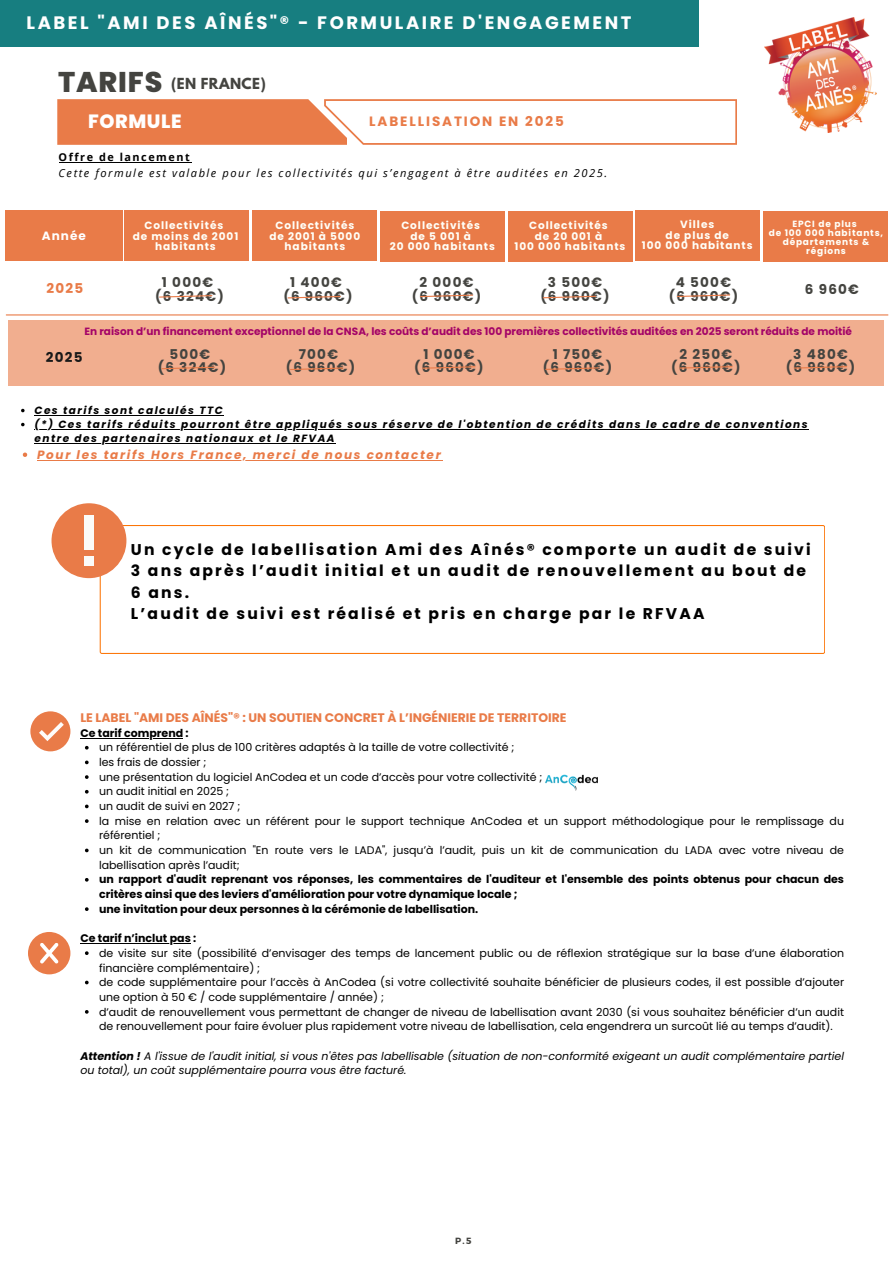
<style>
.page{position:relative;width:894px;height:1264px;background:#fff}
.page>*{position:absolute;margin:0;border:0;box-sizing:border-box;transform-origin:0 0}
.t1{font:800 28.5px "Poppins";letter-spacing:.03em;color:#444440}
.t2{font:800 19.2px "Poppins";letter-spacing:.03em;color:#fff}
.t3{font:700 18px "Poppins";letter-spacing:.14em;color:#fff}
.t4{font:700 15.6px/21.3px "Poppins";letter-spacing:.14em;color:#000}
.t5{font:700 13.5px/13.5px "Poppins";letter-spacing:.09em;color:#444440;text-align:center}
.t6{font:700 13.5px "Poppins";letter-spacing:.14em;color:#e97b48}
.t7{font:700 13.5px "League Spartan";letter-spacing:.03em;color:#444440}
.t8{font:700 13.5px "Poppins";color:#191919}
.t9{font:700 12.45px "Poppins";color:#e97b48}
.t10{font:italic 700 12px "Poppins";letter-spacing:.14em;color:#e97b48}
.t11{font:700 12px "Poppins";letter-spacing:.09em;color:#fff}
.t12{font:italic 11.1px "Open Sans";letter-spacing:.14em;color:#000}
.t13{font:10.95px/14.7px "Poppins";color:#000}
.t14{font:700 10.95px/14.7px "Poppins";color:#000}
.t15{font:italic 10.95px/14.7px "Poppins";color:#000}
.t16{font:700 10.8px "Open Sans";letter-spacing:.14em;color:#000}
.t17{font:700 10.5px/10.5px "Poppins";letter-spacing:.09em;color:#fffff8;text-align:center}
.t18{font:italic 700 10.5px "Poppins";letter-spacing:.14em;color:#000}
.t19{font:700 10.5px "Poppins";color:#a40468}
.t20{font:700 9px/9px "Poppins";letter-spacing:.09em;color:#fffff8;text-align:center}
.t21{font:700 9px "Montserrat";color:#444440}
.s1{font-weight:700}
</style>
<div class="page">
<img style="left:764px;top:18px;width:111px;height:115px">
<div style="left:0;top:0;width:697px;height:47px;background:#177e80"></div>
<div style="left:125px;top:211px;width:124px;height:50px;background:#e97b48"></div>
<div style="left:252px;top:211px;width:124px;height:50px;background:#e97b48"></div>
<div style="left:380px;top:211px;width:124px;height:50px;background:#e97b48"></div>
<div style="left:507px;top:211px;width:125px;height:50px;background:#e97b48"></div>
<svg style="left:57px;top:99px;width:680px;height:46px"></svg>
<div style="left:30px;top:711px;width:40px;height:40px;background:#e97b48;border-radius:50%"></div>
<svg style="left:39px;top:722px;width:25px;height:19px"></svg>
<div style="left:28px;top:932px;width:42px;height:42px;background:#e97b48;border-radius:50%"></div>
<svg style="left:40px;top:943px;width:19px;height:20px"></svg>
<div style="left:5px;top:211px;width:117px;height:50px;background:#e97b48"></div>
<hr style="left:80px;top:737px;width:103px;height:1px;background:#000">
<svg style="left:85px;top:746px;width:4px;height:3px"></svg>
<svg style="left:85px;top:760px;width:4px;height:4px"></svg>
<svg style="left:85px;top:775px;width:4px;height:4px"></svg>
<svg style="left:85px;top:790px;width:4px;height:3px"></svg>
<svg style="left:85px;top:804px;width:4px;height:4px"></svg>
<svg style="left:85px;top:819px;width:4px;height:4px"></svg>
<svg style="left:85px;top:848px;width:4px;height:4px"></svg>
<svg style="left:85px;top:878px;width:4px;height:3px"></svg>
<svg style="left:85px;top:907px;width:4px;height:4px"></svg>
<hr style="left:80px;top:943px;width:111px;height:1px;background:#000">
<svg style="left:85px;top:951px;width:4px;height:4px"></svg>
<svg style="left:85px;top:980px;width:4px;height:4px"></svg>
<svg style="left:85px;top:1010px;width:4px;height:3px"></svg>
<img style="left:545px;top:774px;width:52px;height:17px">
<div style="left:635px;top:211px;width:124px;height:50px;background:#e97b48"></div>
<svg style="left:287px;top:295px;width:54px;height:4px"></svg>
<svg style="left:420px;top:294px;width:53px;height:4px"></svg>
<svg style="left:542px;top:295px;width:54px;height:4px"></svg>
<svg style="left:676px;top:294px;width:54px;height:3px"></svg>
<div style="left:8px;top:320px;width:874px;height:66px;background:#f1ae8f"></div>
<div style="left:762px;top:211px;width:125px;height:50px;background:#e97b48"></div>
<svg style="left:159px;top:295px;width:54px;height:3px"></svg>
<hr style="left:6px;top:314px;width:881px;height:1px;background:#e97b48">
<svg style="left:290px;top:367px;width:53px;height:3px"></svg>
<svg style="left:422px;top:366px;width:54px;height:3px"></svg>
<svg style="left:545px;top:367px;width:54px;height:3px"></svg>
<svg style="left:679px;top:366px;width:54px;height:3px"></svg>
<svg style="left:161px;top:366px;width:54px;height:4px"></svg>
<hr style="left:59px;top:162px;width:132px;height:1px;background:#000">
<svg style="left:21px;top:409px;width:4px;height:3px"></svg>
<hr style="left:35px;top:415px;width:189px;height:1px;background:#000">
<svg style="left:21px;top:423px;width:4px;height:3px"></svg>
<hr style="left:35px;top:429px;width:774px;height:1px;background:#000">
<hr style="left:35px;top:443px;width:301px;height:1px;background:#000">
<svg style="left:23px;top:452px;width:4px;height:5px"></svg>
<hr style="left:37px;top:459px;width:405px;height:1px;background:#e97b48">
<svg style="left:100px;top:525px;width:724px;height:129px"></svg>
<div style="left:51px;top:503px;width:75px;height:75px;background:#e97b48;border-radius:50%"></div>
<div style="left:84px;top:515px;width:10px;height:35px;background:#fbfbf9"></div>
<div style="left:84px;top:556px;width:10px;height:9px;background:#fbfbf9"></div>
<svg style="left:794px;top:366px;width:53px;height:3px"></svg>
<p class="t3" style="left:27px;top:10px;width:606px">LABEL "AMI DES AÎNÉS"® - FORMULAIRE D'ENGAGEMENT</p>
<p class="t1" style="left:58px;top:62px;width:106px">TARIFS</p>
<h5 class="t7" style="left:171px;top:76px;width:96px">(EN FRANCE)</h5>
<p class="t2" style="left:88px;top:108px;width:95px">FORMULE</p>
<h5 class="t6" style="left:369px;top:112px;width:196px">LABELLISATION EN 2025</h5>
<p class="t16" style="left:59px;top:150px;width:133px">Offre de lancement</p>
<h5 class="t12" style="left:59px;top:165px;width:550px">Cette formule est valable pour les collectivités qui s’engagent à être auditées en 2025.</h5>
<h5 class="t11" style="left:42px;top:227px;width:46px">Année</h5>
<p class="t17" style="left:144px;top:220px;width:80px">Collectivités</p>
<h5 class="t17" style="left:133px;top:230px;width:107px">de moins de 2001</h5>
<h5 class="t17" style="left:155px;top:241px;width:62px">habitants</h5>
<p class="t17" style="left:275px;top:220px;width:80px">Collectivités</p>
<p class="t17" style="left:269px;top:230px;width:92px">de 2001 à 5000 habitants</p>
<p class="t17" style="left:401px;top:220px;width:80px">Collectivités</p>
<h5 class="t17" style="left:410px;top:230px;width:62px">de 5 001 à</h5>
<p class="t17" style="left:389px;top:241px;width:107px">20 000 habitants</p>
<h5 class="t17" style="left:529px;top:220px;width:80px">Collectivités</h5>
<p class="t17" style="left:534px;top:230px;width:69px">de 20 001 à</p>
<h5 class="t17" style="left:514px;top:241px;width:112px">100 000 habitants</h5>
<p class="t17" style="left:680px;top:219px;width:36px">Villes</p>
<h5 class="t17" style="left:665px;top:230px;width:65px">de plus de</h5>
<p class="t17" style="left:641px;top:240px;width:112px">100 000 habitants</p>
<p class="t6" style="left:47px;top:279px;width:38px">2025</p>
<p class="t5" style="left:155px;top:276px;width:70px">1 000€ (6 324€)</p>
<p class="t5" style="left:283px;top:276px;width:71px">1 400€ (6 960€)</p>
<p class="t5" style="left:412px;top:276px;width:71px">2 000€ (6 960€)</p>
<p class="t5" style="left:540px;top:276px;width:71px">3 500€ (6 960€)</p>
<p class="t5" style="left:668px;top:276px;width:71px">4 500€ (6 960€)</p>
<p class="t20" style="left:792px;top:219px;width:66px">EPCI de plus</p>
<h5 class="t20" style="left:768px;top:228px;width:116px">de 100 000 habitants, départements &amp; régions</h5>
<h5 class="t5" style="left:804px;top:282px;width:55px">6 960€</h5>
<p class="t19" style="left:84px;top:324px;width:769px">En raison d’un financement exceptionnel de la CNSA, les coûts d’audit des 100 premières collectivités auditées en 2025 seront réduits de moitié</p>
<p class="t8" style="left:46px;top:348px;width:38px">2025</p>
<p class="t5" style="left:158px;top:347px;width:70px">500€<br>(6 324€)</p>
<p class="t5" style="left:286px;top:347px;width:71px">700€<br>(6 960€)</p>
<p class="t5" style="left:414px;top:347px;width:71px">1 000€ (6 960€)</p>
<p class="t5" style="left:542px;top:347px;width:71px">1 750€<br>(6 960€)</p>
<p class="t5" style="left:671px;top:347px;width:71px">2 250€ (6 960€)</p>
<p class="t5" style="left:785px;top:347px;width:71px">3 480€ (6 960€)</p>
<p class="t18" style="left:35px;top:403px;width:190px">Ces tarifs sont calculés TTC</p>
<h5 class="t18" style="left:35px;top:417px;width:774px">(*) Ces tarifs réduits pourront être appliqués sous réserve de l'obtention de crédits dans le cadre de conventions</h5>
<p class="t18" style="left:35px;top:431px;width:301px">entre des partenaires nationaux et le RFVAA</p>
<p class="t10" style="left:37px;top:446px;width:405px">Pour les tarifs Hors France, merci de nous contacter</p>
<h3 class="t4" style="left:131px;top:539px;width:681px">Un cycle de labellisation Ami des Aînés® comporte un audit de suivi 3 ans après l’audit initial et un audit de renouvellement au bout de 6 ans.<br>L’audit de suivi est réalisé et pris en charge par le RFVAA</h3>
<p class="t9" style="left:80px;top:709px;width:487px">LE LABEL "AMI DES AÎNÉS"® : UN SOUTIEN CONCRET À L’INGÉNIERIE DE TERRITOIRE</p>
<h2 class="t13" style="left:99px;top:725px;width:417px;text-indent:-19px"><span class="s1">Ce tarif comprend :<br></span>un référentiel de plus de 100 critères adaptés à la taille de votre collectivité ;</h2>
<h1 class="t13" style="left:99px;top:755px;width:109px">les frais de dossier ;</h1>
<h4 class="t13" style="left:99px;top:769px;width:445px">une présentation du logiciel AnCodea et un code d’accès pour votre collectivité ;</h4>
<h2 class="t13" style="left:99px;top:784px;width:131px">un audit initial en 2025 ;</h2>
<h4 class="t13" style="left:99px;top:799px;width:143px">un audit de suivi en 2027 ;</h4>
<p class="t13" style="left:99px;top:813px;width:746px">la mise en relation avec un référent pour le support technique AnCodea et un support méthodologique pour le remplissage du référentiel ;</p>
<p class="t13" style="left:99px;top:843px;width:746px">un kit de communication "En route vers le LADA", jusqu’à l’audit, puis un kit de communication du LADA avec votre niveau de labellisation après l’audit;</p>
<p class="t14" style="left:99px;top:872px;width:746px">un rapport d'audit reprenant vos réponses, les commentaires de l'auditeur et l'ensemble des points obtenus pour chacun des critères ainsi que des leviers d'amélioration pour votre dynamique locale ;</p>
<h6 class="t14" style="left:99px;top:901px;width:381px">une invitation pour deux personnes à la cérémonie de labellisation.</h6>
<p class="t14" style="left:80px;top:931px;width:117px">Ce tarif n’inclut pas :</p>
<p class="t13" style="left:99px;top:945px;width:746px">de visite sur site (possibilité d’envisager des temps de lancement public ou de réflexion stratégique sur la base d’une élaboration financière complémentaire) ;</p>
<p class="t13" style="left:99px;top:975px;width:746px">de code supplémentaire pour l’accès à AnCodea (si votre collectivité souhaite bénéficier de plusieurs codes, il est possible d’ajouter une option à 50 € / code supplémentaire / année) ;</p>
<p class="t13" style="left:99px;top:1004px;width:746px">d’audit de renouvellement vous permettant de changer de niveau de labellisation avant 2030 (si vous souhaitez bénéficier d’un audit de renouvellement pour faire évoluer plus rapidement votre niveau de labellisation, cela engendrera un surcoût lié au temps d’audit).</p>
<p class="t15" style="left:80px;top:1048px;width:765px"><span class="s1">Attention !</span> A l'issue de l'audit initial, si vous n'êtes pas labellisable (situation de non-conformité exigeant un audit complémentaire partiel ou total), un coût supplémentaire pourra vous être facturé.</p>
<h5 class="t21" style="left:455px;top:1234px;width:18px">P.5</h5>
</div>
